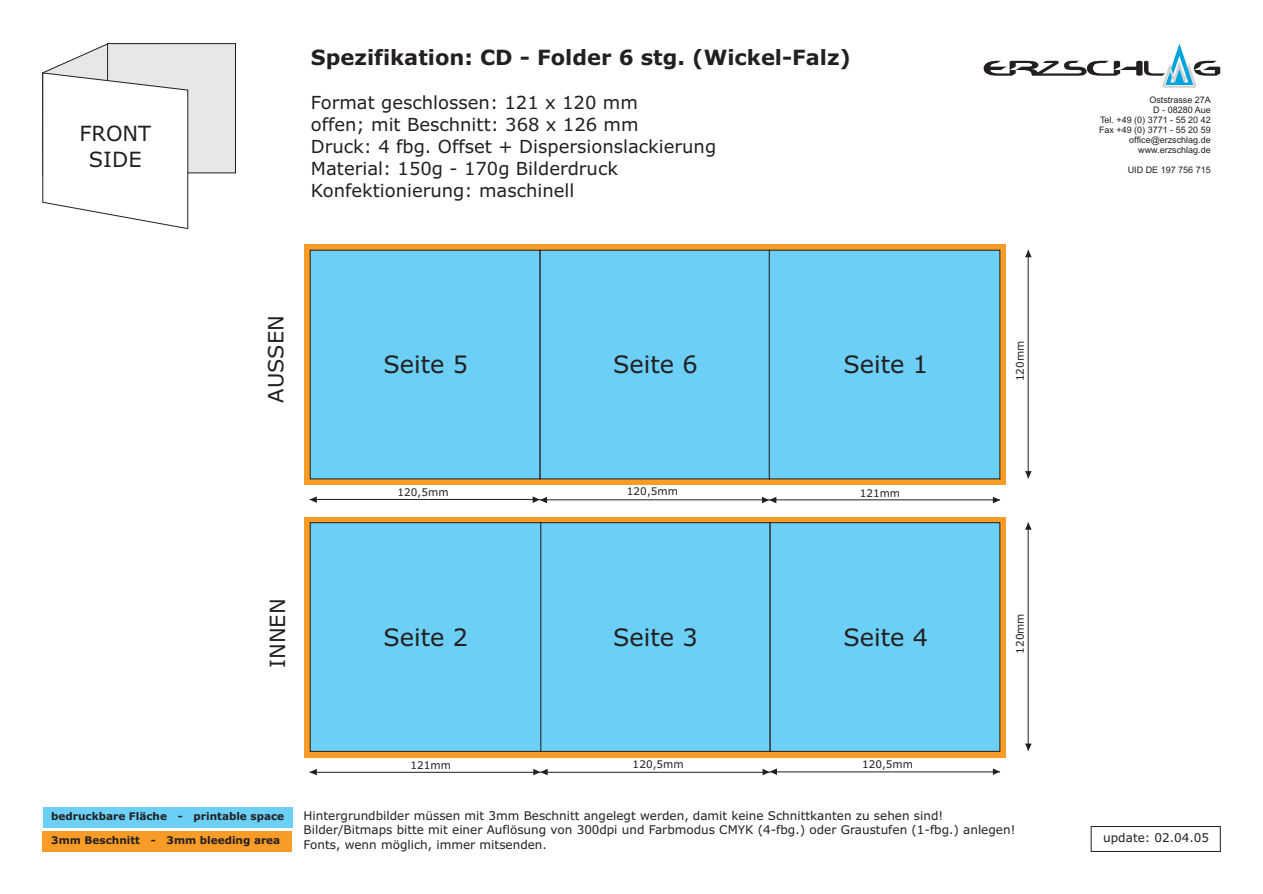
<style>
.page{position:relative;width:1263px;height:894px;background:#fff}
.page>*{position:absolute;margin:0;border:0;box-sizing:border-box;transform-origin:0 0}
.t1{font:24px "Verdana";color:#231f20}
.t2{font:700 21px "Verdana";color:#231f20}
.t3{font:21px/25.5px "Verdana";color:#231f20;text-align:center}
.t4{font:18px/21.9px "Verdana";color:#231f20}
.t5{font:12px/14.5px "Verdana";color:#231f20}
.t6{font:700 10.5px "Verdana";color:#231f20}
.t7{font:10.5px "Verdana";color:#231f20}
.t8{font:9px/10.1px "Arial";color:#231f20;text-align:right}
</style>
<div class="page">
<div style="left:43px;top:831px;width:249px;height:20px;background:#f89c27"></div>
<div style="left:43px;top:807px;width:250px;height:21px;background:#6bcff6"></div>
<svg style="left:42px;top:43px;width:194px;height:186px"></svg>
<svg style="left:984px;top:44px;width:236px;height:44px"></svg>
<svg style="left:304px;top:244px;width:702px;height:241px;fill:#f89c27"></svg>
<div style="left:540px;top:250px;width:230px;height:229px;background:#6bcff6;border:1px solid #231f20"></div>
<div style="left:310px;top:250px;width:230px;height:229px;background:#6bcff6;border:1px solid #231f20"></div>
<div style="left:769px;top:250px;width:231px;height:229px;background:#6bcff6;border:1px solid #231f20"></div>
<hr style="left:310px;top:499px;width:230px;height:1px;background:#231f20">
<svg style="left:310px;top:496px;width:7px;height:7px"></svg>
<hr style="left:540px;top:500px;width:229px;height:1px;background:#231f20">
<svg style="left:533px;top:496px;width:14px;height:7px"></svg>
<hr style="left:769px;top:500px;width:231px;height:1px;background:#231f20">
<svg style="left:762px;top:497px;width:14px;height:6px"></svg>
<svg style="left:993px;top:497px;width:7px;height:6px"></svg>
<hr style="left:1028px;top:250px;width:1px;height:228px;background:#231f20">
<svg style="left:1025px;top:471px;width:7px;height:7px"></svg>
<svg style="left:1025px;top:250px;width:7px;height:7px"></svg>
<div style="left:304px;top:517px;width:702px;height:240px;background:#f89c27"></div>
<div style="left:540px;top:523px;width:230px;height:229px;background:#6bcff6"></div>
<div style="left:770px;top:523px;width:230px;height:229px;background:#6bcff6;border:1px solid #231f20"></div>
<div style="left:310px;top:523px;width:231px;height:229px;background:#6bcff6;border:1px solid #231f20"></div>
<hr style="left:770px;top:772px;width:230px;height:1px;background:#231f20">
<svg style="left:993px;top:768px;width:7px;height:7px"></svg>
<hr style="left:540px;top:772px;width:230px;height:1px;background:#231f20">
<svg style="left:763px;top:768px;width:14px;height:7px"></svg>
<hr style="left:310px;top:772px;width:230px;height:1px;background:#231f20">
<svg style="left:533px;top:769px;width:15px;height:6px"></svg>
<svg style="left:310px;top:769px;width:7px;height:6px"></svg>
<hr style="left:1028px;top:523px;width:1px;height:228px;background:#231f20">
<svg style="left:1025px;top:744px;width:7px;height:7px"></svg>
<svg style="left:1025px;top:523px;width:7px;height:7px"></svg>
<div style="left:1091px;top:826px;width:129px;height:26px;border:1px solid #231f20"></div>
<h2 class="t3" style="left:79px;top:122px;width:73px">FRONT<br>SIDE</h2>
<h2 class="t2" style="left:311px;top:49px;width:542px">Spezifikation: CD - Folder 6 stg. (Wickel-Falz)</h2>
<h3 class="t4" style="left:311px;top:93px;width:328px">Format geschlossen: 121 x 120 mm</h3>
<h3 class="t4" style="left:311px;top:137px;width:407px">Druck: 4 fbg. Offset + Dispersionslackierung<br>Material: 150g - 170g Bilderdruck<br>Konfektionierung: maschinell</h3>
<h3 class="t4" style="left:311px;top:115px;width:329px">offen; mit Beschnitt: 368 x 126 mm</h3>
<h2 class="t3" style="left:265px;top:403px;width:89px;rotate:-90deg">AUSSEN</h2>
<h1 class="t1" style="left:384px;top:355px;width:86px">Seite 5</h1>
<h1 class="t1" style="left:613px;top:355px;width:86px">Seite 6</h1>
<h1 class="t1" style="left:843px;top:355px;width:86px">Seite 1</h1>
<p class="t7" style="left:398px;top:488px;width:52px">120,5mm</p>
<p class="t7" style="left:627px;top:487px;width:52px">120,5mm</p>
<p class="t7" style="left:860px;top:489px;width:42px">121mm</p>
<p class="t7" style="left:1016px;top:381px;width:42px;rotate:-90deg">120mm</p>
<h2 class="t3" style="left:267px;top:668px;width:71px;rotate:-90deg">INNEN</h2>
<h1 class="t1" style="left:384px;top:627px;width:86px">Seite 2</h1>
<h1 class="t1" style="left:613px;top:627px;width:86px">Seite 3</h1>
<h1 class="t1" style="left:843px;top:627px;width:86px">Seite 4</h1>
<p class="t7" style="left:1016px;top:654px;width:42px;rotate:-90deg">120mm</p>
<p class="t6" style="left:51px;top:812px;width:234px">bedruckbare Fläche - printable space</p>
<p class="t6" style="left:51px;top:836px;width:231px">3mm Beschnitt - 3mm bleeding area</p>
<p class="t7" style="left:410px;top:761px;width:42px">121mm</p>
<p class="t7" style="left:633px;top:760px;width:52px">120,5mm</p>
<p class="t7" style="left:862px;top:760px;width:52px">120,5mm</p>
<p class="t5" style="left:304px;top:809px;width:713px">Hintergrundbilder müssen mit 3mm Beschnitt angelegt werden, damit keine Schnittkanten zu sehen sind!<br>Bilder/Bitmaps bitte mit einer Auflösung von 300dpi und Farbmodus CMYK (4-fbg.) oder Graustufen (1-fbg.) anlegen!<br>Fonts, wenn möglich, immer mitsenden.</p>
<p class="t8" style="left:1099px;top:95px;width:113px">Oststrasse 27A<br>D - 08280 Aue<br>Tel. +49 (0) 3771 - 55 20 42<br>Fax +49 (0) 3771 - 55 20 59 office@erzschlag.de www.erzschlag.de</p>
<p class="t8" style="left:1128px;top:166px;width:85px">UID DE 197 756 715</p>
<p class="t5" style="left:1103px;top:832px;width:107px">update: 02.04.05</p>
</div>
